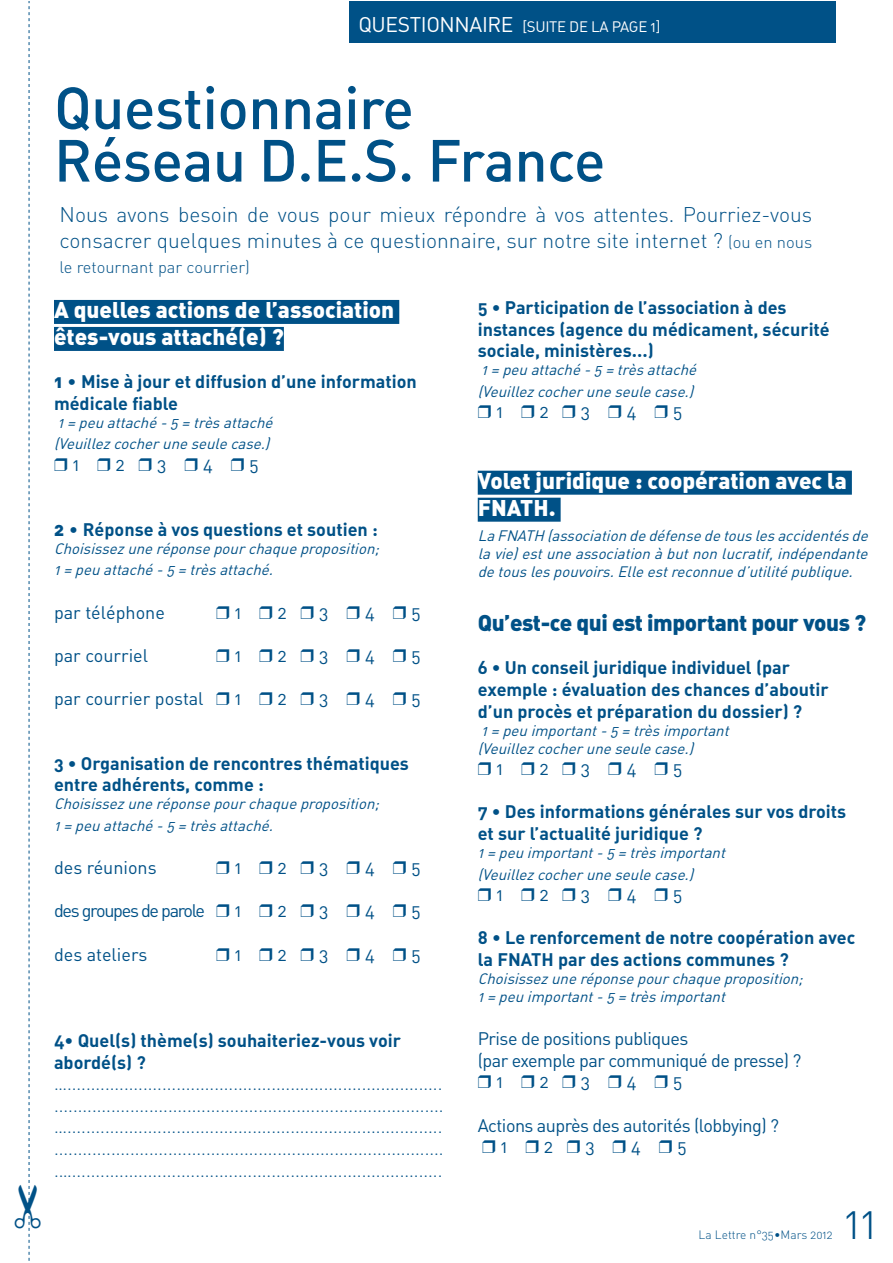
<style>
.page{position:relative;width:893px;height:1263px;background:#fff}
.page>*{position:absolute;margin:0;border:0;box-sizing:border-box;transform-origin:0 0}
.t1{font:58.5px/52.5px "DIN Medium Alternate";letter-spacing:-.01em;color:#005187}
.t2{font:46.5px "DIN Light Alternate";color:#005187}
.t3{font:22.5px/27px "DIN Black Alternate";color:#fff}
.t4{font:22.5px "DIN Black Alternate";letter-spacing:-.02em;color:#005187}
.t5{font:21px/25.5px "DIN Light Alternate";color:#005187}
.t6{font:18px/21.6px "DIN Bold Alternate";color:#005187}
.t7{font:18px/21.6px "DIN Light Alternate";color:#005187;text-align:justify}
.t8{font:18px/21.6px "DIN Regular Alternate";letter-spacing:-.03em;color:#005187}
.t9{font:18px "DIN Regular Alternate";color:#005187}
.t10{font:18px "DIN Regular Alternate";letter-spacing:-.07em;color:#005187}
.t11{font:16.5px "DIN Light Alternate";color:#005187}
.t12{font:italic 15px/21.6px "DIN Regular Alternate";color:#005187}
.t13{font:15px "DIN Regular Alternate";letter-spacing:-.02em;color:#fff}
.t14{font:12px "DIN Light Alternate";color:#005187}
.s1{font-size:21px}
.s2{font-size:16.5px}
.s3{font-family:"DIN Black Alternate"}
.s4{font-family:"DIN Regular Alternate"}
</style>
<div class="page">
<div style="left:349px;top:1px;width:487px;height:42px;background:#005187"></div>
<div style="left:54px;top:300px;width:345px;height:24px;background:#005187"></div>
<div style="left:54px;top:327px;width:230px;height:24px;background:#005187"></div>
<div style="left:478px;top:471px;width:374px;height:24px;background:#005187"></div>
<div style="left:478px;top:498px;width:83px;height:24px;background:#005187"></div>
<svg style="left:28px;top:1px;width:2px;height:1260px"></svg>
<p class="t13" style="left:358px;top:20px;width:304px"><span class="s1">QUESTIONNAIRE</span> [SUITE DE LA PAGE 1]</p>
<h1 class="t1" style="left:54px;top:85px;width:553px">Questionnaire<br>Réseau D.E.S. France</h1>
<h3 class="t5" style="left:60px;top:204px;width:754px">Nous avons besoin de vous pour mieux répondre à vos attentes. Pourriez-vous consacrer quelques minutes à ce questionnaire, sur notre site internet ? <span class="s2">(ou en nous</span></h3>
<p class="t11" style="left:60px;top:260px;width:192px">le retournant par courrier)</p>
<h3 class="t3" style="left:54px;top:297px;width:342px">A quelles actions de l’association êtes-vous attaché(e) ?</h3>
<p class="t6" style="left:54px;top:372px;width:364px"><span class="s3">1</span> <span class="s4">•</span> Mise à jour et diffusion d’une information médicale fiable</p>
<p class="t12" style="left:54px;top:413px;width:224px">1= peu attaché -5 = très attaché (Veuillezcocherune seule case.)</p>
<p class="t8" style="left:73px;top:455px;width:8px">1</p>
<p class="t8" style="left:116px;top:455px;width:11px">2</p>
<p class="t8" style="left:157px;top:455px;width:11px">3</p>
<p class="t8" style="left:203px;top:455px;width:11px">4</p>
<p class="t8" style="left:249px;top:455px;width:11px">5</p>
<p class="t6" style="left:54px;top:519px;width:325px"><span class="s3">2</span> <span class="s4">•</span> Réponse à vos questions et soutien :</p>
<p class="t12" style="left:54px;top:539px;width:330px">Choisissezune réponse pourchaque proposition;<br>1= peu attaché -5 = très attaché.</p>
<p class="t9" style="left:54px;top:604px;width:112px">par téléphone</p>
<p class="t8" style="left:235px;top:602px;width:8px">1</p>
<p class="t8" style="left:278px;top:602px;width:11px">2</p>
<p class="t8" style="left:319px;top:602px;width:11px">3</p>
<p class="t8" style="left:365px;top:602px;width:11px">4</p>
<p class="t8" style="left:411px;top:602px;width:11px">5</p>
<p class="t9" style="left:54px;top:647px;width:96px">par courriel</p>
<p class="t8" style="left:235px;top:646px;width:8px">1</p>
<p class="t8" style="left:278px;top:646px;width:11px">2</p>
<p class="t8" style="left:319px;top:646px;width:11px">3</p>
<p class="t8" style="left:365px;top:646px;width:11px">4</p>
<p class="t8" style="left:411px;top:646px;width:11px">5</p>
<p class="t9" style="left:54px;top:690px;width:151px">par courrier postal</p>
<p class="t8" style="left:235px;top:689px;width:8px">1</p>
<p class="t8" style="left:278px;top:689px;width:11px">2</p>
<p class="t8" style="left:319px;top:689px;width:11px">3</p>
<p class="t8" style="left:365px;top:689px;width:11px">4</p>
<p class="t8" style="left:411px;top:689px;width:11px">5</p>
<p class="t6" style="left:54px;top:753px;width:356px">3 • Organisation de rencontres thématiques entre adhérents, comme :</p>
<p class="t12" style="left:54px;top:794px;width:330px">Choisissezune réponse pourchaque proposition;<br>1= peu attaché -5 = très attaché.</p>
<p class="t9" style="left:54px;top:860px;width:104px">des réunions</p>
<p class="t8" style="left:235px;top:858px;width:8px">1</p>
<p class="t8" style="left:278px;top:858px;width:11px">2</p>
<p class="t8" style="left:319px;top:858px;width:11px">3</p>
<p class="t8" style="left:365px;top:858px;width:11px">4</p>
<p class="t8" style="left:411px;top:858px;width:11px">5</p>
<p class="t10" style="left:54px;top:903px;width:153px">des groupes de parole</p>
<p class="t8" style="left:235px;top:901px;width:8px">1</p>
<p class="t8" style="left:278px;top:901px;width:11px">2</p>
<p class="t8" style="left:319px;top:901px;width:11px">3</p>
<p class="t8" style="left:365px;top:901px;width:11px">4</p>
<p class="t8" style="left:411px;top:901px;width:11px">5</p>
<p class="t9" style="left:54px;top:946px;width:95px">des ateliers</p>
<p class="t8" style="left:235px;top:944px;width:8px">1</p>
<p class="t8" style="left:278px;top:944px;width:11px">2</p>
<p class="t8" style="left:319px;top:944px;width:11px">3</p>
<p class="t8" style="left:365px;top:944px;width:11px">4</p>
<p class="t8" style="left:411px;top:944px;width:11px">5</p>
<p class="t6" style="left:54px;top:1031px;width:348px">4• Quel(s) thème(s) souhaiteriez-vous voir abordé(s) ?</p>
<p class="t7" style="left:54px;top:1074px;width:391px">…............................................................................... .................................................................................. …............................................................................... .................................................................................. .…..............................................................................</p>
<p class="t6" style="left:478px;top:298px;width:354px">5 • Participation de l’association à des instances (agence du médicament, sécurité sociale, ministères...)</p>
<p class="t12" style="left:478px;top:360px;width:224px">1= peu attaché -5 = très attaché (Veuillezcocherune seule case.)</p>
<p class="t8" style="left:496px;top:402px;width:8px">1</p>
<p class="t8" style="left:540px;top:402px;width:11px">2</p>
<p class="t8" style="left:581px;top:402px;width:11px">3</p>
<p class="t8" style="left:627px;top:402px;width:11px">4</p>
<p class="t8" style="left:673px;top:402px;width:11px">5</p>
<h3 class="t3" style="left:478px;top:468px;width:371px">Volet juridique : coopération avec la<br>FNATH.</h3>
<p class="t12" style="left:478px;top:528px;width:395px;line-height:18px;text-align:justify">La FNATH (association de défense de tous les accidentés de la vie)estune association à butnon lucratif,indépendante de tous les pouvoirs.Elle estreconnue d’utilité publique.</p>
<h3 class="t4" style="left:478px;top:613px;width:390px">Qu’est-ce qui est important pour vous ?</h3>
<p class="t6" style="left:478px;top:658px;width:352px">6 • Un conseil juridique individuel (par exemple : évaluation des chances d’aboutir d’un procès et préparation du dossier) ?</p>
<p class="t12" style="left:478px;top:722px;width:256px;line-height:18px">1= peu important-5 = très important (Veuillezcocherune seule case.)</p>
<p class="t8" style="left:496px;top:759px;width:8px">1</p>
<p class="t8" style="left:540px;top:759px;width:11px">2</p>
<p class="t8" style="left:581px;top:759px;width:11px">3</p>
<p class="t8" style="left:627px;top:759px;width:11px">4</p>
<p class="t8" style="left:673px;top:759px;width:11px">5</p>
<p class="t6" style="left:478px;top:802px;width:370px">7 • Des informations générales sur vos droits et sur l’actualité juridique ?</p>
<p class="t12" style="left:478px;top:843px;width:253px">1= peu important-5 = très important (Veuillezcocherune seule case.)</p>
<p class="t8" style="left:496px;top:885px;width:8px">1</p>
<p class="t8" style="left:540px;top:885px;width:11px">2</p>
<p class="t8" style="left:581px;top:885px;width:11px">3</p>
<p class="t8" style="left:627px;top:885px;width:11px">4</p>
<p class="t8" style="left:673px;top:885px;width:11px">5</p>
<p class="t6" style="left:478px;top:928px;width:379px">8 • Le renforcement de notre coopération avec la FNATH par des actions communes ?</p>
<p class="t12" style="left:478px;top:971px;width:330px;line-height:18px">Choisissezune réponse pourchaque proposition;<br>1= peu important-5 = très important</p>
<p class="t8" style="left:478px;top:1029px;width:212px">Prise de positions publiques</p>
<p class="t8" style="left:478px;top:1051px;width:325px">(par exemple par communiqué de presse) ?</p>
<p class="t8" style="left:496px;top:1072px;width:8px">1</p>
<p class="t8" style="left:540px;top:1072px;width:11px">2</p>
<p class="t8" style="left:581px;top:1072px;width:11px">3</p>
<p class="t8" style="left:627px;top:1072px;width:11px">4</p>
<p class="t8" style="left:673px;top:1072px;width:11px">5</p>
<p class="t8" style="left:501px;top:1115px;width:280px;text-indent:-23px">Actions auprès des autorités (lobbying) ?<br>1</p>
<p class="t8" style="left:544px;top:1137px;width:11px">2</p>
<p class="t8" style="left:585px;top:1137px;width:11px">3</p>
<p class="t8" style="left:631px;top:1137px;width:11px">4</p>
<p class="t8" style="left:678px;top:1137px;width:11px">5</p>
<p class="t14" style="left:699px;top:1229px;width:135px">La Lettre n°35•Mars 2012</p>
<h2 class="t2" style="left:844px;top:1201px;width:34px">11</h2>
</div>
